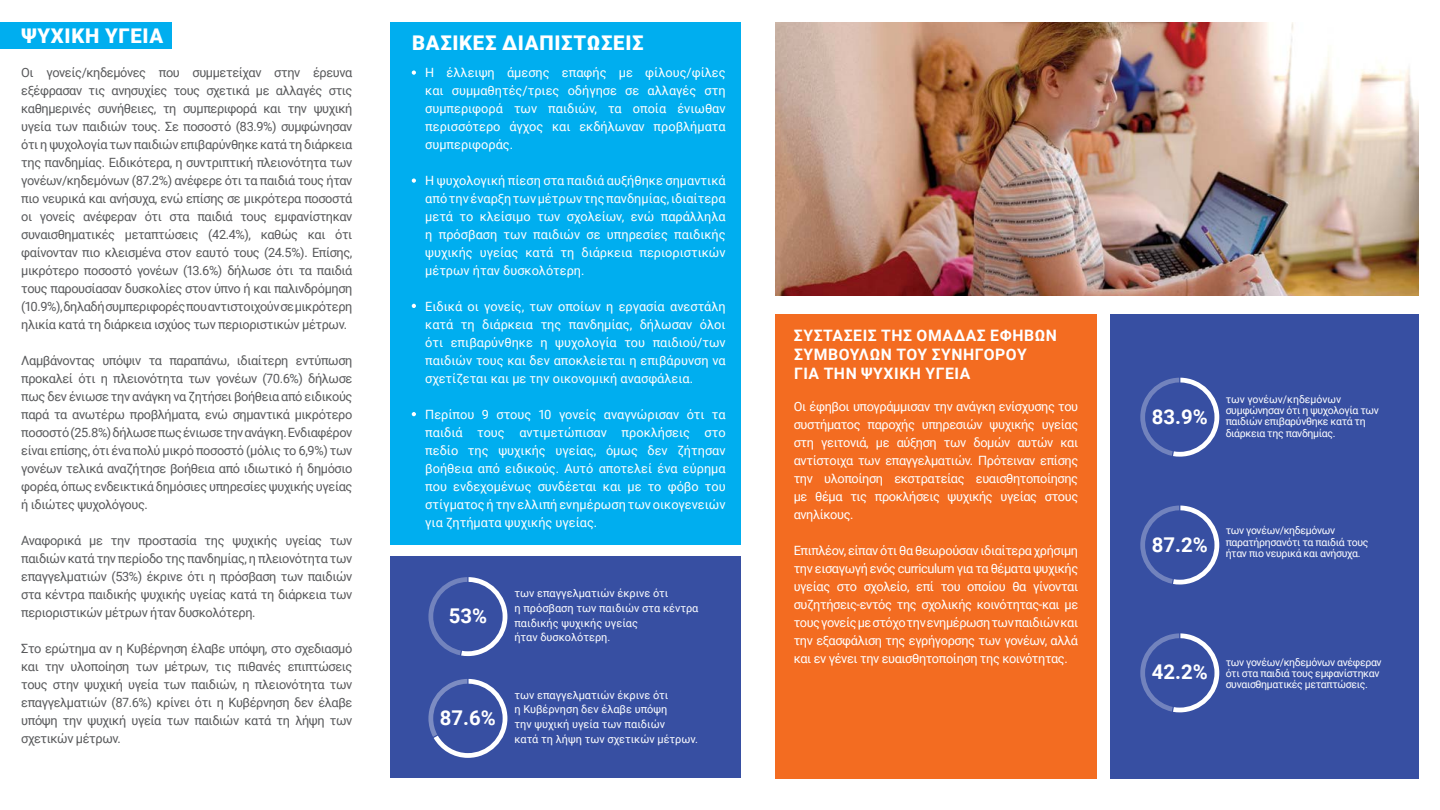
<style>
.page{position:relative;width:1440px;height:810px;background:#fff}
.page>*{position:absolute;margin:0;border:0;box-sizing:border-box;transform-origin:0 0}
.t1{font:700 20.33px "Roboto";color:#fff}
.t2{font:900 20.25px "Roboto";letter-spacing:.035em;color:#fff}
.t3{font:700 15.75px/18.8px "Roboto";letter-spacing:.035em;color:#fff}
.t4{font:12.75px/18px "Roboto";letter-spacing:-.03em;color:#58595b;text-align:justify}
.t5{font:12.75px/18px "Roboto";color:#fff;text-align:justify}
.t6{font:10.95px/14.6px "Roboto";color:#fff}
.t7{font:10.5px/11.2px "Roboto";letter-spacing:-.03em;color:#fff}
</style>
<div class="page">
<div style="left:0;top:22px;width:171px;height:26px;background:#00aeef"></div>
<div style="left:390px;top:22px;width:351px;height:522px;background:#00aeef"></div>
<img style="left:775px;top:22px;width:644px;height:274px">
<div style="left:390px;top:556px;width:351px;height:222px;background:#374fa2"></div>
<div style="left:1111px;top:314px;width:308px;height:464px;background:#374fa2"></div>
<svg style="left:428px;top:679px;width:79px;height:79px"></svg>
<svg style="left:428px;top:577px;width:79px;height:79px"></svg>
<svg style="left:1140px;top:378px;width:79px;height:79px"></svg>
<svg style="left:1140px;top:506px;width:79px;height:79px"></svg>
<svg style="left:1140px;top:633px;width:79px;height:79px"></svg>
<div style="left:775px;top:314px;width:321px;height:464px;background:#f36c21"></div>
<svg style="left:412px;top:71px;width:4px;height:4px"></svg>
<svg style="left:412px;top:179px;width:4px;height:4px"></svg>
<svg style="left:412px;top:304px;width:4px;height:4px"></svg>
<svg style="left:412px;top:412px;width:4px;height:4px"></svg>
<h2 class="t2" style="left:22px;top:21px;width:143px">ΨΥΧΙΚΉ ΥΓΕΊΑ</h2>
<h2 class="t2" style="left:412px;top:29px;width:233px">ΒΑΣΙΚΈΣ ΔΙΑΠΙΣΤΏΣΕΙΣ</h2>
<p class="t5" style="left:425px;top:63px;width:302px;text-indent:-14px">• Η έλλειψη άμεσης επαφής με φίλους/φίλες και συμμαθητές/τριες οδήγησε σε αλλαγές στη συμπεριφορά των παιδιών, τα οποία ένιωθαν περισσότερο άγχος και εκδήλωναν προβλήματα συμπεριφοράς.</p>
<p class="t5" style="left:425px;top:171px;width:302px;text-indent:-14px">• Η ψυχολογική πίεση στα παιδιά αυξήθηκε σημαντικά από την έναρξη των μέτρων της πανδημίας, ιδιαίτερα μετά το κλείσιμο των σχολείων, ενώ παράλληλα η πρόσβαση των παιδιών σε υπηρεσίες παιδικής ψυχικής υγείας κατά τη διάρκεια περιοριστικών μέτρων ήταν δυσκολότερη.</p>
<p class="t5" style="left:425px;top:297px;width:302px;text-indent:-14px">• Ειδικά οι γονείς, των οποίων η εργασία ανεστάλη κατά τη διάρκεια της πανδημίας, δήλωσαν όλοι ότι επιβαρύνθηκε η ψυχολογία του παιδιού/των παιδιών τους και δεν αποκλείεται η επιβάρυνση να σχετίζεται και με την οικονομική ανασφάλεια.</p>
<p class="t5" style="left:425px;top:405px;width:302px;text-indent:-14px">• Περίπου 9 στους 10 γονείς αναγνώρισαν ότι τα παιδιά τους αντιμετώπισαν προκλήσεις στο πεδίο της ψυχικής υγείας, όμως δεν ζήτησαν βοήθεια από ειδικούς. Αυτό αποτελεί ένα εύρημα που ενδεχομένως συνδέεται και με το φόβο του στίγματος ή την ελλιπή ενημέρωση των οικογενειών για ζητήματα ψυχικής υγείας.</p>
<p class="t4" style="left:21px;top:63px;width:333px">Οι γονείς/κηδεμόνες που συμμετείχαν στην έρευνα εξέφρασαν τις ανησυχίες τους σχετικά με αλλαγές στις καθημερινές συνήθειες, τη συμπεριφορά και την ψυχική υγεία των παιδιών τους. Σε ποσοστό (83.9%) συμφώνησαν ότι η ψυχολογία των παιδιών επιβαρύνθηκε κατά τη διάρκεια της πανδημίας. Ειδικότερα, η συντριπτική πλειονότητα των γονέων/κηδεμόνων (87.2%) ανέφερε ότι τα παιδιά τους ήταν πιο νευρικά και ανήσυχα, ενώ επίσης σε μικρότερα ποσοστά οι γονείς ανέφεραν ότι στα παιδιά τους εμφανίστηκαν συναισθηματικές μεταπτώσεις (42.4%), καθώς και ότι φαίνονταν πιο κλεισμένα στον εαυτό τους (24.5%). Επίσης, μικρότερο ποσοστό γονέων (13.6%) δήλωσε ότι τα παιδιά τους παρουσίασαν δυσκολίες στον ύπνο ή και παλινδρόμηση (10.9%), δηλαδή συμπεριφορές που αντιστοιχούν σε μικρότερη ηλικία κατά τη διάρκεια ισχύος των περιοριστικών μέτρων.</p>
<p class="t4" style="left:21px;top:351px;width:333px">Λαμβάνοντας υπόψιν τα παραπάνω, ιδιαίτερη εντύπωση προκαλεί ότι η πλειονότητα των γονέων (70.6%) δήλωσε πως δεν ένιωσε την ανάγκη να ζητήσει βοήθεια από ειδικούς παρά τα ανωτέρω προβλήματα, ενώ σημαντικά μικρότερο ποσοστό (25.8%) δήλωσε πως ένιωσε την ανάγκη. Ενδιαφέρον είναι επίσης, ότι ένα πολύ μικρό ποσοστό (μόλις το 6,9%) των γονέων τελικά αναζήτησε βοήθεια από ιδιωτικό ή δημόσιο φορέα, όπως ενδεικτικά δημόσιες υπηρεσίες ψυχικής υγείας ή ιδιώτες ψυχολόγους.</p>
<p class="t4" style="left:21px;top:531px;width:333px">Αναφορικά με την προστασία της ψυχικής υγείας των παιδιών κατά την περίοδο της πανδημίας, η πλειονότητα των επαγγελματιών (53%) έκρινε ότι η πρόσβαση των παιδιών στα κέντρα παιδικής ψυχικής υγείας κατά τη διάρκεια των περιοριστικών μέτρων ήταν δυσκολότερη.</p>
<p class="t4" style="left:21px;top:639px;width:333px">Στο ερώτημα αν η Κυβέρνηση έλαβε υπόψη, στο σχεδιασμό και την υλοποίηση των μέτρων, τις πιθανές επιπτώσεις τους στην ψυχική υγεία των παιδιών, η πλειονότητα των επαγγελματιών (87.6%) κρίνει ότι η Κυβέρνηση δεν έλαβε υπόψη την ψυχική υγεία των παιδιών κατά τη λήψη των σχετικών μέτρων.</p>
<p class="t6" style="left:514px;top:586px;width:186px">των επαγγελματιών έκρινε ότι<br>η πρόσβαση των παιδιών στα κέντρα παιδικής ψυχικής υγείας<br>ήταν δυσκολότερη.</p>
<h1 class="t1" style="left:449px;top:602px;width:40px">53%</h1>
<p class="t6" style="left:514px;top:687px;width:185px">των επαγγελματιών έκρινε ότι<br>η Κυβέρνηση δεν έλαβε υπόψη<br>την ψυχική υγεία των παιδιών<br>κατά τη λήψη των σχετικών μέτρων.</p>
<h1 class="t1" style="left:440px;top:703px;width:57px">87.6%</h1>
<p class="t3" style="left:794px;top:326px;width:264px">ΣΥΣΤΆΣΕΙΣ ΤΗΣ ΟΜΆΔΑΣ ΕΦΉΒΩΝ<br>ΣΥΜΒΟΎΛΩΝ ΤΟΥ ΣΥΝΗΓΌΡΟΥ<br>ΓΙΑ ΤΗΝ ΨΥΧΙΚΉ ΥΓΕΊΑ</p>
<p class="t5" style="left:794px;top:397px;width:286px">Οι έφηβοι υπογράμμισαν την ανάγκη ενίσχυσης του συστήματος παροχής υπηρεσιών ψυχικής υγείας στη γειτονιά, με αύξηση των δομών αυτών και αντίστοιχα των επαγγελματιών. Πρότειναν επίσης την υλοποίηση εκστρατείας ευαισθητοποίησης με θέμα τις προκλήσεις ψυχικής υγείας στους ανηλίκους.</p>
<p class="t5" style="left:794px;top:541px;width:286px">Επιπλέον, είπαν ότι θα θεωρούσαν ιδιαίτερα χρήσιμη την εισαγωγή ενός curriculum για τα θέματα ψυχικής υγείας στο σχολείο, επί του οποίου θα γίνονται συζητήσεις-εντός της σχολικής κοινότητας-και με τους γονείς με στόχο την ενημέρωση των παιδιών και την εξασφάλιση της εγρήγορσης των γονέων, αλλά και εν γένει την ευαισθητοποίηση της κοινότητας.</p>
<h1 class="t1" style="left:1152px;top:402px;width:57px">83.9%</h1>
<p class="t7" style="left:1226px;top:393px;width:155px">των γονέων/κηδεμόνων συμφώνησαν ότι η ψυχολογία των παιδιών επιβαρύνθηκε κατά τη διάρκεια της πανδημίας.</p>
<p class="t7" style="left:1226px;top:525px;width:111px">των γονέων/κηδεμόνων</p>
<p class="t7" style="left:1226px;top:536px;width:144px">παρατήρησανότι τα παιδιά τους</p>
<p class="t7" style="left:1152px;top:547px;width:210px"><sup>87.2%</sup> ήταν πιο νευρικά και ανήσυχα.</p>
<h1 class="t1" style="left:1152px;top:658px;width:57px">42.2%</h1>
<p class="t7" style="left:1226px;top:656px;width:158px">των γονέων/κηδεμόνων ανέφεραν ότι στα παιδιά τους εμφανίστηκαν συναισθηματικές μεταπτώσεις.</p>
</div>
